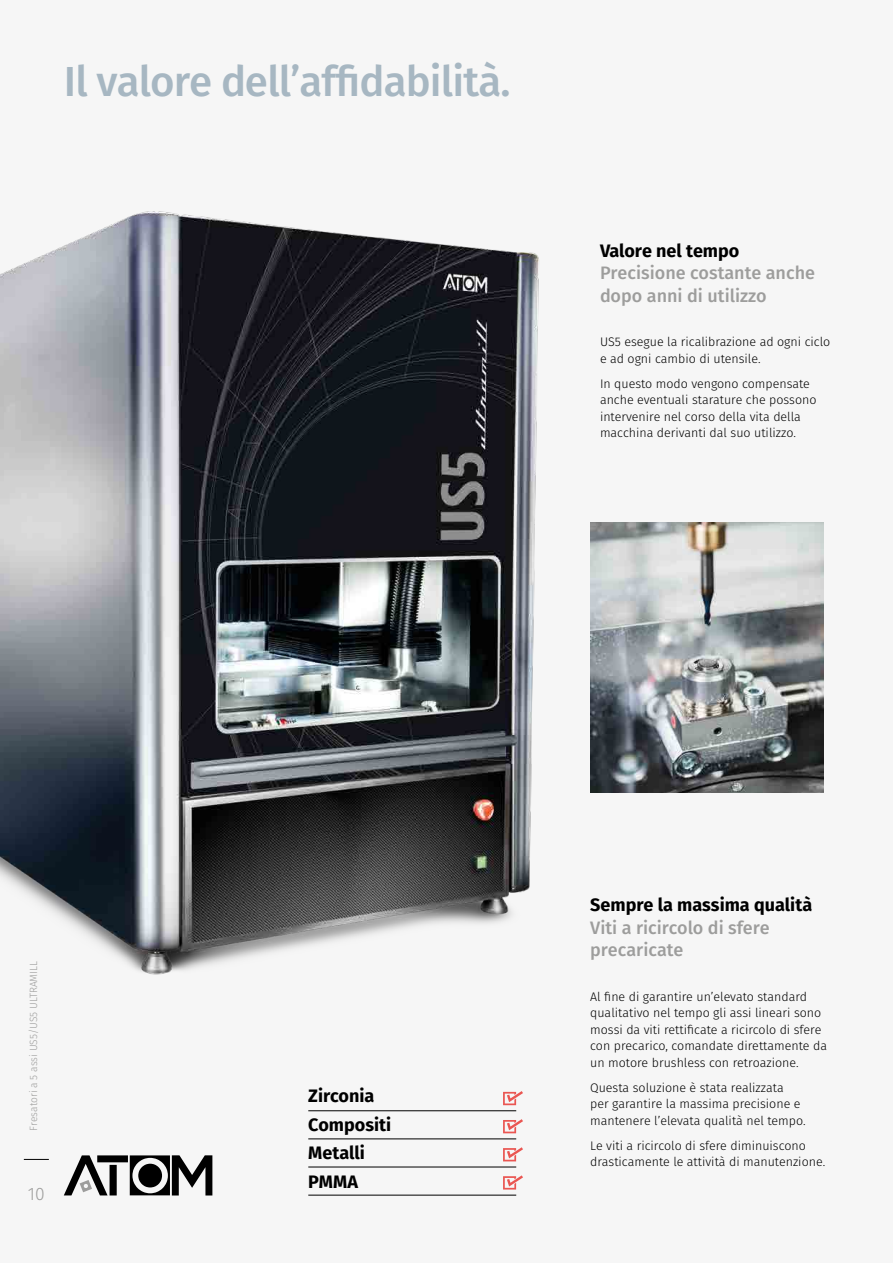
<style>
.page{position:relative;width:893px;height:1263px;background:#f6f6f6}
.page>*{position:absolute;margin:0;border:0;box-sizing:border-box;transform-origin:0 0}
.t1{font:500 42px "Fira Sans";letter-spacing:-.02em;color:#a7b7c2}
.t2{font:500 18px/22.5px "Fira Sans";color:#9d9d9c}
.t3{font:700 18px "Fira Sans";color:#000}
.t4{font:300 18px "Fira Sans";color:#9d9d9c}
.Testo_paragrafi_norm{font:300 12.45px/16.5px "Fira Sans";color:#000}
.t5{font:300 10.5px "Fira Sans";color:#9d9d9c}
</style>
<div class="page">
<svg style="left:64px;top:1155px;width:148px;height:40px"></svg>
<img style="left:0;top:211px;width:539px;height:764px">
<img style="left:590px;top:522px;width:233px;height:270px">
<hr style="left:308px;top:1110px;width:208px;height:1px;background:#000">
<hr style="left:308px;top:1138px;width:208px;height:1px;background:#000">
<hr style="left:308px;top:1166px;width:208px;height:1px;background:#000">
<hr style="left:308px;top:1195px;width:208px;height:1px;background:#000">
<svg style="left:503px;top:1119px;width:20px;height:14px"></svg>
<svg style="left:503px;top:1091px;width:20px;height:14px"></svg>
<svg style="left:503px;top:1175px;width:20px;height:14px"></svg>
<svg style="left:503px;top:1147px;width:20px;height:14px"></svg>
<svg style="left:24px;top:1159px;width:25px;height:1px"></svg>
<p class="t1" style="left:64px;top:51px;width:448px">Il valore dell’affidabilità.</p>
<p class="t3" style="left:600px;top:238px;width:141px">Valore nel tempo</p>
<p class="t2" style="left:600px;top:262px;width:217px">Precisione costante anche dopo anni di utilizzo</p>
<p class="Testo_paragrafi_norm" style="left:600px;top:333px;width:232px">US5 esegue la ricalibrazione ad ogni ciclo e ad ogni cambio di utensile.</p>
<p class="Testo_paragrafi_norm" style="left:600px;top:375px;width:218px">In questo modo vengono compensate anche eventuali starature che possono intervenire nel corso della vita della macchina derivanti dal suo utilizzo.</p>
<p class="t5" style="left:26px;top:1130px;width:171px;rotate:-90deg">Fresatori a 5 assi US5/US5 ULTRAMILL</p>
<p class="t4" style="left:28px;top:1181px;width:18px">10</p>
<p class="t3" style="left:308px;top:1083px;width:68px">Zirconia</p>
<p class="t3" style="left:308px;top:1112px;width:84px">Compositi</p>
<p class="t3" style="left:308px;top:1140px;width:58px">Metalli</p>
<p class="t3" style="left:308px;top:1169px;width:51px">PMMA</p>
<p class="t3" style="left:590px;top:892px;width:223px">Sempre la massima qualità</p>
<p class="t2" style="left:590px;top:916px;width:181px">Viti a ricircolo di sfere precaricate</p>
<p class="Testo_paragrafi_norm" style="left:590px;top:988px;width:238px">Al fine di garantire un’elevato standard qualitativo nel tempo gli assi lineari sono mossi da viti rettificate a ricircolo di sfere con precarico, comandate direttamente da un motore brushless con retroazione.</p>
<p class="Testo_paragrafi_norm" style="left:590px;top:1079px;width:217px">Questa soluzione è stata realizzata<br>per garantire la massima precisione e mantenere l’elevata qualità nel tempo.</p>
<p class="Testo_paragrafi_norm" style="left:590px;top:1137px;width:237px">Le viti a ricircolo di sfere diminuiscono drasticamente le attività di manutenzione.</p>
</div>
